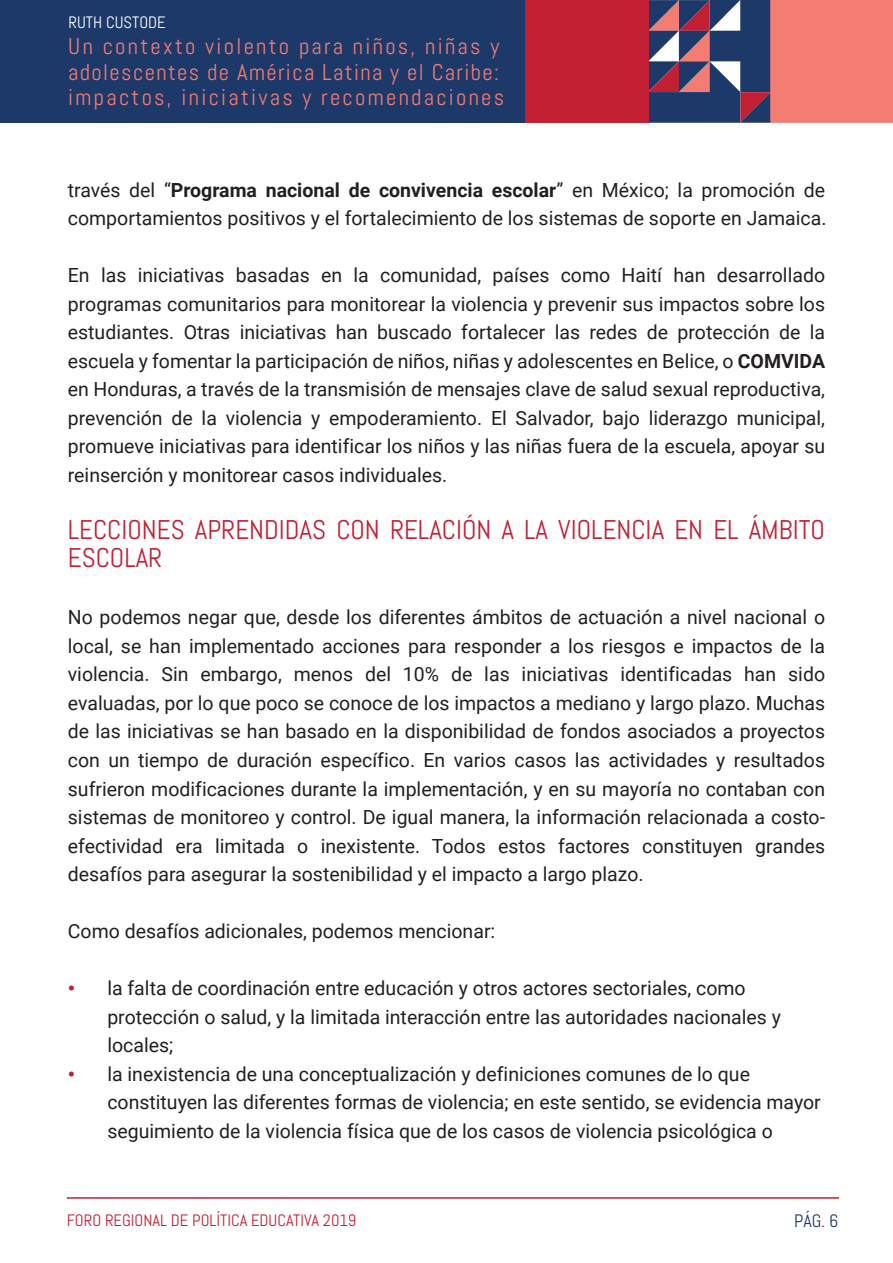
<style>
.page{position:relative;width:893px;height:1263px;background:#fff}
.page>*{position:absolute;margin:0;border:0;box-sizing:border-box;transform-origin:0 0}
.t1{font:27px/28.5px "Abel";color:#c21f33}
.t2{font:22.65px/25.5px "Abel";letter-spacing:.1em;color:#f37c73}
.t3{font:19.5px/28.5px "Roboto";color:#231f20}
.t4{font:18px "Abel";color:#1d3969}
.t5{font:16.5px "Abel";color:#c21f33}
.t6{font:16.5px "Abel";color:#fff}
.s1{font-weight:700}
.s2{font-weight:900;color:#c31f33}
</style>
<div class="page">
<hr style="left:67px;top:1197px;width:772px;height:2px;background:#c21f33">
<div style="left:0;top:0;width:630px;height:123px;background:#1d3969"></div>
<div style="left:525px;top:0;width:123px;height:123px;background:#c21f33"></div>
<svg style="left:648px;top:0;width:245px;height:123px;background:#a66573"></svg>
<p class="t6" style="left:69px;top:12px;width:99px">RUTH CUSTODE</p>
<p class="t2" style="left:68px;top:34px;width:437px">Un contexto violento para niños, niñas y adolescentes de América Latina y el Caribe: impactos, iniciativas y recomendaciones</p>
<p class="t3" style="left:68px;top:175px;width:760px">través del “<span class="s1">Programa nacional de convivencia escolar</span>” en México; la promoción de comportamientos positivos y el fortalecimiento de los sistemas de soporte en Jamaica.</p>
<p class="t3" style="left:68px;top:260px;width:759px;text-align:justify">En las iniciativas basadas en la comunidad, países como Haití han desarrollado programas comunitarios para monitorear la violencia y prevenir sus impactos sobre los estudiantes. Otras iniciativas han buscado fortalecer las redes de protección de la escuela y fomentar la participación de niños, niñas y adolescentes en Belice, o <span class="s1">COMVIDA </span>en Honduras, a través de la transmisión de mensajes clave de salud sexual reproductiva, prevención de la violencia y empoderamiento. El Salvador, bajo liderazgo municipal, promueve iniciativas para identificar los niños y las niñas fuera de la escuela, apoyar su reinserción y monitorear casos individuales.</p>
<h1 class="t1" style="left:68px;top:515px;width:759px">LECCIONES APRENDIDAS CON RELACIÓN A LA VIOLENCIA EN EL ÁMBITO<br>ESCOLAR</h1>
<p class="t3" style="left:68px;top:602px;width:759px;text-align:justify">No podemos negar que, desde los diferentes ámbitos de actuación a nivel nacional o local, se han implementado acciones para responder a los riesgos e impactos de la violencia. Sin embargo, menos del 10% de las iniciativas identificadas han sido evaluadas, por lo que poco se conoce de los impactos a mediano y largo plazo. Muchas de las iniciativas se han basado en la disponibilidad de fondos asociados a proyectos con un tiempo de duración específico. En varios casos las actividades y resultados sufrieron modificaciones durante la implementación, y en su mayoría no contaban con sistemas de monitoreo y control. De igual manera, la información relacionada a costo&shy;efectividad era limitada o inexistente. Todos estos factores constituyen grandes desafíos para asegurar la sostenibilidad y el impacto a largo plazo.</p>
<p class="t3" style="left:68px;top:916px;width:429px">Como desafíos adicionales, podemos mencionar:</p>
<p class="t3" style="left:107px;top:973px;width:675px;text-indent:-39px"><span class="s2">•</span> la falta de coordinación entre educación y otros actores sectoriales, como protección o salud, y la limitada interacción entre las autoridades nacionales y locales;</p>
<p class="t3" style="left:107px;top:1059px;width:715px;text-indent:-39px"><span class="s2">•</span> la inexistencia de una conceptualización y definiciones comunes de lo que constituyen las diferentes formas de violencia; en este sentido, se evidencia mayor seguimiento de la violencia física que de los casos de violencia psicológica o</p>
<p class="t5" style="left:67px;top:1209px;width:291px">FORO REGIONAL DE POLÍTICA EDUCATIVA 2019</p>
<p class="t4" style="left:794px;top:1209px;width:46px">PÁG. 6</p>
</div>
